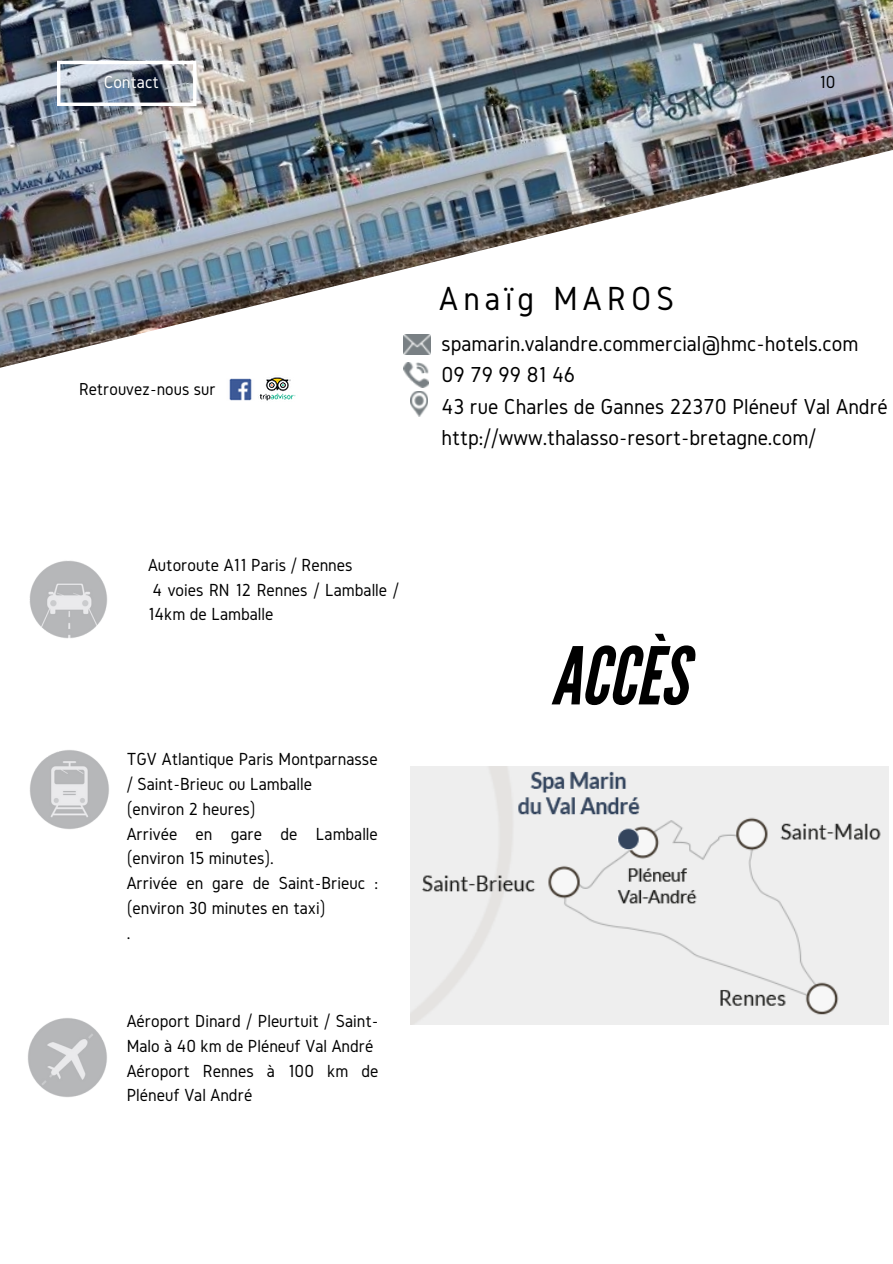
<style>
.page{position:relative;width:893px;height:1264px;background:#fff}
.page>*{position:absolute;margin:0;border:0;box-sizing:border-box;transform-origin:0 0}
.t1{font:italic 79.35px "League Gothic";color:#000}
.t2{font:34.65px "Gidole";letter-spacing:.15em;color:#000}
.t3{font:22.5px/31.5px "Gidole";color:#000}
.t4{font:18.15px/24.8px "Gidole";color:#000}
.t5{font:18.15px "Gidole";color:#fff}
.t6{font:18px "Gidole";color:#000}
</style>
<div class="page">
<img style="left:0;top:0;width:892px;height:388px">
<svg style="left:57px;top:61px;width:139px;height:45px"></svg>
<img style="left:403px;top:334px;width:27px;height:21px">
<img style="left:403px;top:362px;width:25px;height:25px">
<img style="left:410px;top:391px;width:17px;height:25px">
<img style="left:225px;top:378px;width:30px;height:23px">
<img style="left:255px;top:374px;width:44px;height:27px">
<img style="left:30px;top:750px;width:79px;height:79px">
<img style="left:28px;top:1018px;width:79px;height:79px">
<img style="left:29px;top:560px;width:79px;height:79px">
<img style="left:410px;top:766px;width:478px;height:258px">
<p class="t5" style="left:104px;top:72px;width:57px">Contact</p>
<p class="t4" style="left:819px;top:69px;width:18px">10</p>
<p class="t6" style="left:79px;top:379px;width:138px">Retrouvez-nous sur</p>
<h2 class="t2" style="left:439px;top:279px;width:236px">Anaïg MAROS</h2>
<p class="t3" style="left:441px;top:327px;width:447px">spamarin.valandre.commercial@hmc-hotels.com<br>09 79 99 81 46<br>43 rue Charles de Gannes 22370 Pléneuf Val André http://www.thalasso-resort-bretagne.com/</p>
<p class="t4" style="left:148px;top:552px;width:252px">Autoroute A11 Paris / Rennes<br>4 voies RN 12 Rennes / Lamballe /<br>14km de Lamballe</p>
<p class="t4" style="left:127px;top:746px;width:253px">TGV Atlantique Paris Montparnasse / Saint-Brieuc ou Lamballe<br>(environ 2 heures)<br>Arrivée en gare de Lamballe (environ 15 minutes).<br>Arrivée en gare de Saint-Brieuc : (environ 30 minutes en taxi)<br>.</p>
<p class="t4" style="left:127px;top:1008px;width:253px">Aéroport Dinard / Pleurtuit / Saint-<br>Malo à 40 km de Pléneuf Val André<br>Aéroport Rennes à 100 km de<br>Pléneuf Val André</p>
<h1 class="t1" style="left:550px;top:630px;width:138px">ACCÈS</h1>
</div>
